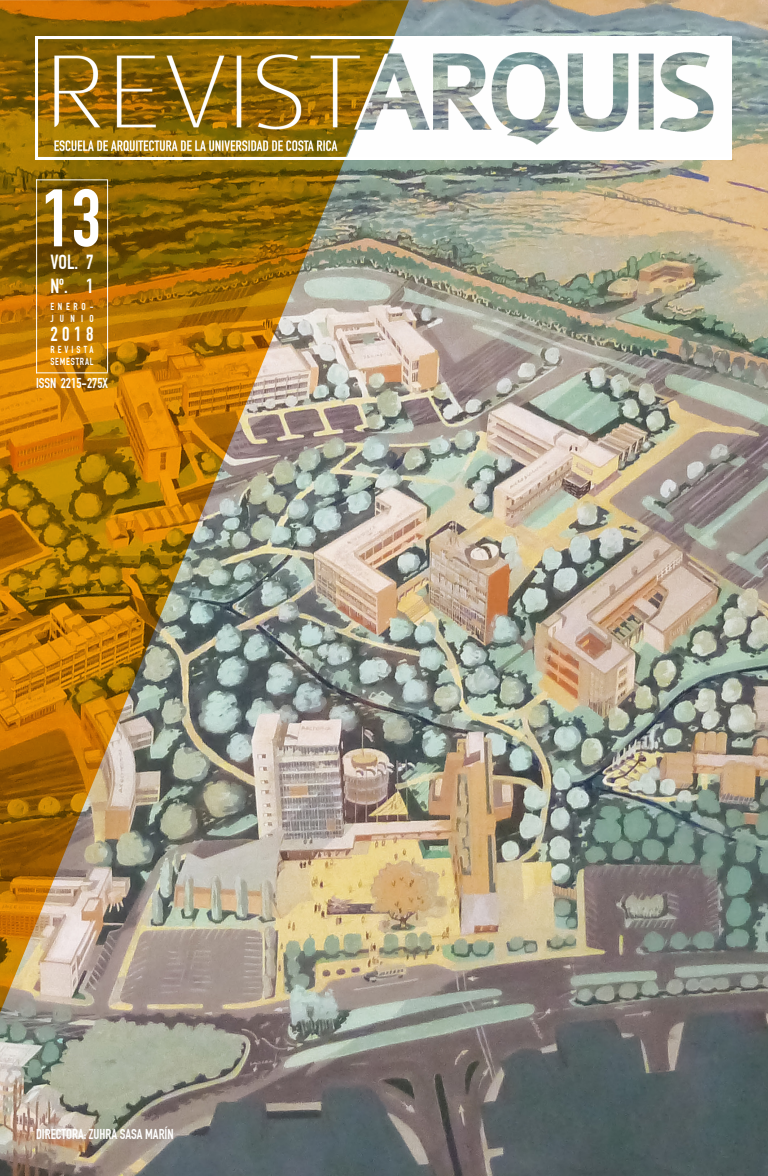
<style>
.page{position:relative;width:768px;height:1176px;background:#fff}
.page>*{position:absolute;margin:0;border:0;box-sizing:border-box;transform-origin:0 0}
.t1{font:700 80px "DIN Condensed";color:#fff}
.t2{font:700 20px/24px "DIN Condensed";letter-spacing:.11em;color:#fff}
.t3{font:700 14px "DIN Condensed";color:#fff}
.t4{font:700 10px/12px "DIN Condensed";letter-spacing:.085em;color:#fff}
.t5{font:700 10px/12px "DIN Condensed";letter-spacing:.5em;color:#fff}
</style>
<div class="page">
<img style="left:0;top:0;width:768px;height:1176px">
<img style="left:0;top:0;width:409px;height:1013px">
<hr style="left:36px;top:179px;width:71px;height:1px;background:#fff">
<hr style="left:36px;top:372px;width:72px;height:1px;background:#fff">
<hr style="left:107px;top:179px;width:1px;height:193px;background:#fff">
<hr style="left:36px;top:179px;width:1px;height:194px;background:#fff">
<h1 class="t1" style="left:42px;top:189px;width:61px">13</h1>
<h2 class="t2" style="left:50px;top:252px;width:45px">VOL. 7<br>Nº. 1</h2>
<p class="t5" style="left:50px;top:301px;width:45px">ENERO-<br>JUNIO</p>
<h2 class="t2" style="left:50px;top:324px;width:45px">2018</h2>
<p class="t4" style="left:50px;top:344px;width:45px">REVISTA<br>SEMESTRAL</p>
<p class="t3" style="left:36px;top:378px;width:74px">ISSN 2215-275X</p>
<p class="t3" style="left:36px;top:1129px;width:139px">DIRECTORA: ZUHRA SASA MARÍN</p>
</div>
